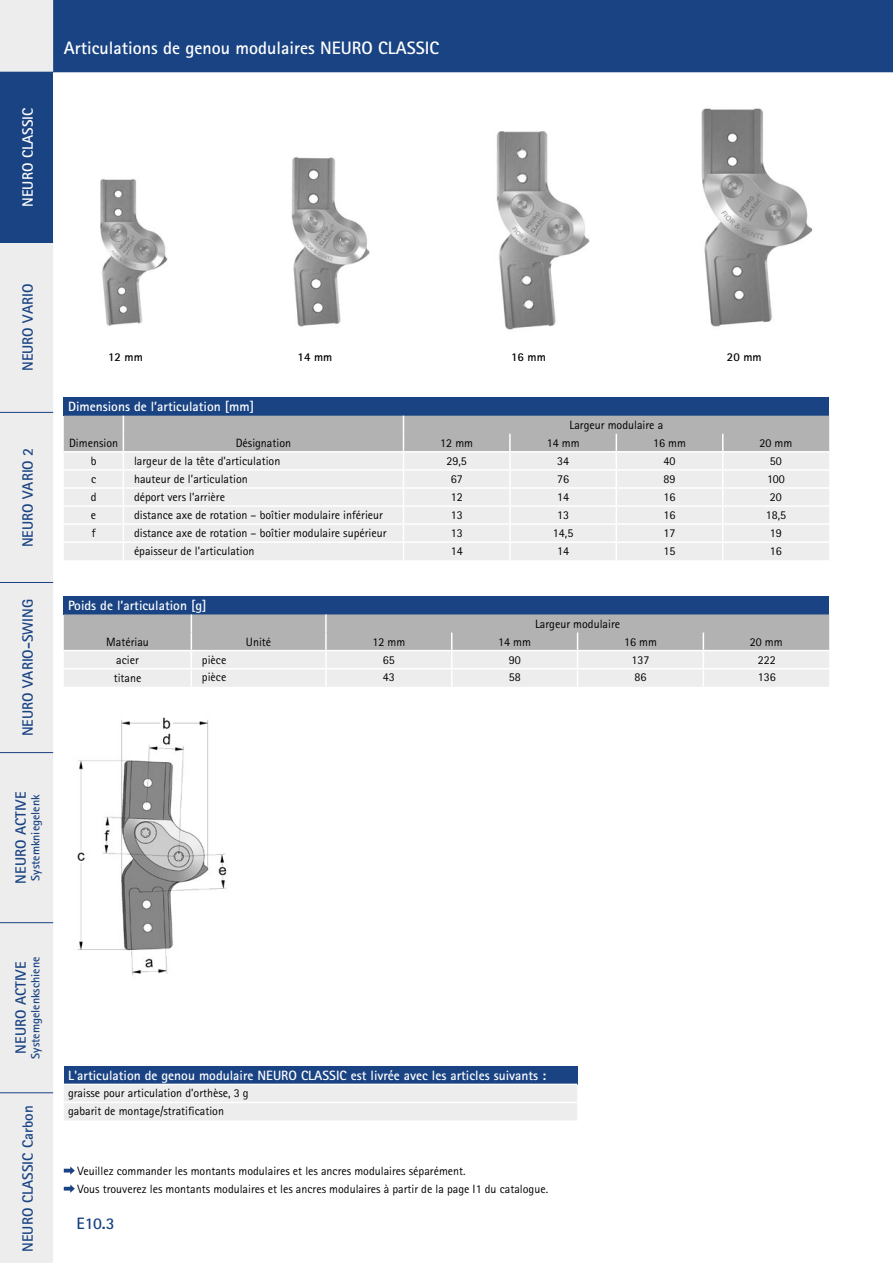
<style>
.page{position:relative;width:893px;height:1263px;background:#fff}
.page>*{position:absolute;margin:0;border:0;box-sizing:border-box;transform-origin:0 0}
.t1{font:700 18px "Rotis Sans Serif Pro";color:#fff}
.t2{font:700 16.5px "Rotis Sans Serif Pro";color:#194383}
.t3{font:700 15px "Rotis Sans Serif Pro";color:#194383}
.t4{font:700 15px "Rotis Sans Serif Pro";color:#fff}
.t5{font:700 13.5px "Rotis Sans Serif Pro";color:#fff}
.t6{font:12px/18px "Rotis Sans Serif Pro";color:#000}
.t7{font:700 12px "Rotis Sans Serif Pro";color:#194383}
.t8{font:700 12px "Rotis Sans Serif Pro";color:#000}
</style>
<div class="page">
<img style="left:101px;top:179px;width:67px;height:147px">
<img style="left:291px;top:157px;width:79px;height:170px">
<img style="left:496px;top:131px;width:94px;height:199px">
<img style="left:702px;top:108px;width:111px;height:219px">
<img style="left:77px;top:717px;width:150px;height:259px">
<div style="left:53px;top:0;width:840px;height:72px;background:#194383"></div>
<div style="left:0;top:1093px;width:53px;height:170px;background:#ededed"></div>
<div style="left:0;top:0;width:53px;height:1092px;background:#ededed"></div>
<div style="left:0;top:72px;width:53px;height:170px;background:#194383"></div>
<hr style="left:0;top:1092px;width:53px;height:1px;background:#194383">
<hr style="left:0;top:922px;width:53px;height:1px;background:#194383">
<hr style="left:0;top:752px;width:53px;height:1px;background:#194383">
<hr style="left:0;top:582px;width:53px;height:1px;background:#194383">
<hr style="left:0;top:412px;width:53px;height:1px;background:#194383">
<hr style="left:0;top:242px;width:53px;height:1px;background:#194383">
<div style="left:64px;top:398px;width:765px;height:18px;background:#194383"></div>
<svg style="left:64px;top:416px;width:765px;height:144px;background:#dfdfdf"></svg>
<div style="left:64px;top:596px;width:765px;height:18px;background:#194383"></div>
<svg style="left:64px;top:614px;width:765px;height:73px;background:#d0d0d0"></svg>
<svg style="left:64px;top:1166px;width:11px;height:9px"></svg>
<svg style="left:64px;top:1184px;width:11px;height:9px"></svg>
<div style="left:64px;top:1066px;width:513px;height:18px;background:#194383"></div>
<div style="left:64px;top:1085px;width:513px;height:35px;background:#ededed"></div>
<hr style="left:64px;top:1102px;width:513px;height:1px;background:#fff">
<p class="t4" style="left:18px;top:207px;width:101px;rotate:-90deg">NEURO CLASSIC</p>
<h1 class="t1" style="left:64px;top:37px;width:377px">Articulations de genou modulaires NEURO CLASSIC</h1>
<p class="t3" style="left:18px;top:371px;width:89px;rotate:-90deg">NEURO VARIO</p>
<p class="t3" style="left:18px;top:547px;width:101px;rotate:-90deg">NEURO VARIO 2</p>
<p class="t3" style="left:18px;top:736px;width:139px;rotate:-90deg">NEURO VARIO-SWING</p>
<p class="t3" style="left:11px;top:883px;width:93px;rotate:-90deg">NEURO ACTIVE</p>
<p class="t7" style="left:28px;top:881px;width:88px;rotate:-90deg">Systemkniegelenk</p>
<p class="t8" style="left:108px;top:350px;width:36px">12 mm</p>
<p class="t8" style="left:298px;top:350px;width:36px">14 mm</p>
<p class="t8" style="left:511px;top:350px;width:36px">16 mm</p>
<p class="t8" style="left:727px;top:350px;width:36px">20 mm</p>
<p class="t5" style="left:68px;top:398px;width:188px">Dimensions de l’articulation [mm]</p>
<p class="t6" style="left:569px;top:416px;width:95px">Largeur modulaire a</p>
<p class="t6" style="left:69px;top:434px;width:51px">Dimension</p>
<p class="t6" style="left:236px;top:434px;width:57px">Désignation</p>
<p class="t6" style="left:440px;top:434px;width:34px">12 mm</p>
<p class="t6" style="left:547px;top:434px;width:34px">14 mm</p>
<p class="t6" style="left:653px;top:434px;width:34px">16 mm</p>
<p class="t6" style="left:759px;top:434px;width:34px">20 mm</p>
<p class="t6" style="left:91px;top:452px;width:7px">b</p>
<p class="t6" style="left:134px;top:452px;width:148px">largeur de la tête d’articulation</p>
<p class="t6" style="left:446px;top:452px;width:22px">29,5</p>
<p class="t6" style="left:557px;top:452px;width:13px">34</p>
<p class="t6" style="left:664px;top:452px;width:13px">40</p>
<p class="t6" style="left:770px;top:452px;width:13px">50</p>
<p class="t6" style="left:91px;top:470px;width:7px">c</p>
<p class="t6" style="left:134px;top:470px;width:115px">hauteur de l’articulation</p>
<p class="t6" style="left:451px;top:470px;width:13px">67</p>
<p class="t6" style="left:557px;top:470px;width:13px">76</p>
<p class="t6" style="left:664px;top:470px;width:13px">89</p>
<p class="t6" style="left:767px;top:470px;width:19px">100</p>
<p class="t6" style="left:91px;top:488px;width:7px">d</p>
<p class="t6" style="left:134px;top:488px;width:93px">déport vers l’arrière</p>
<p class="t6" style="left:451px;top:488px;width:13px">12</p>
<p class="t6" style="left:557px;top:488px;width:13px">14</p>
<p class="t6" style="left:664px;top:488px;width:13px">16</p>
<p class="t6" style="left:770px;top:488px;width:13px">20</p>
<p class="t6" style="left:91px;top:506px;width:7px">e</p>
<p class="t6" style="left:134px;top:506px;width:251px">distance axe de rotation – boîtier modulaire inférieur</p>
<p class="t6" style="left:451px;top:506px;width:13px">13</p>
<p class="t6" style="left:557px;top:506px;width:13px">13</p>
<p class="t6" style="left:664px;top:506px;width:13px">16</p>
<p class="t6" style="left:766px;top:506px;width:22px">18,5</p>
<p class="t6" style="left:92px;top:524px;width:5px">f</p>
<p class="t6" style="left:134px;top:524px;width:254px">distance axe de rotation – boîtier modulaire supérieur</p>
<p class="t6" style="left:451px;top:524px;width:13px">13</p>
<p class="t6" style="left:553px;top:524px;width:22px">14,5</p>
<p class="t6" style="left:663px;top:524px;width:13px">17</p>
<p class="t6" style="left:770px;top:524px;width:13px">19</p>
<p class="t6" style="left:134px;top:542px;width:122px">épaisseur de l’articulation</p>
<p class="t6" style="left:451px;top:542px;width:13px">14</p>
<p class="t6" style="left:557px;top:542px;width:13px">14</p>
<p class="t6" style="left:663px;top:542px;width:13px">15</p>
<p class="t6" style="left:770px;top:542px;width:13px">16</p>
<p class="t5" style="left:68px;top:597px;width:140px">Poids de l’articulation [g]</p>
<p class="t6" style="left:535px;top:615px;width:87px">Largeur modulaire</p>
<p class="t6" style="left:106px;top:633px;width:44px">Matériau</p>
<p class="t6" style="left:246px;top:633px;width:27px">Unité</p>
<p class="t6" style="left:372px;top:633px;width:34px">12 mm</p>
<p class="t6" style="left:498px;top:633px;width:34px">14 mm</p>
<p class="t6" style="left:624px;top:633px;width:34px">16 mm</p>
<p class="t6" style="left:750px;top:633px;width:34px">20 mm</p>
<p class="t6" style="left:116px;top:651px;width:24px">acier</p>
<p class="t6" style="left:202px;top:651px;width:26px">pièce</p>
<p class="t6" style="left:383px;top:651px;width:13px">65</p>
<p class="t6" style="left:509px;top:651px;width:13px">90</p>
<p class="t6" style="left:631px;top:651px;width:19px">137</p>
<p class="t6" style="left:758px;top:651px;width:19px">222</p>
<p class="t6" style="left:114px;top:669px;width:29px">titane</p>
<p class="t6" style="left:202px;top:668px;width:26px">pièce</p>
<p class="t6" style="left:383px;top:668px;width:13px">43</p>
<p class="t6" style="left:509px;top:668px;width:13px">58</p>
<p class="t6" style="left:634px;top:668px;width:13px">86</p>
<p class="t6" style="left:758px;top:668px;width:19px">136</p>
<p class="t3" style="left:11px;top:1054px;width:93px;rotate:-90deg">NEURO ACTIVE</p>
<p class="t7" style="left:28px;top:1058px;width:103px;rotate:-90deg">Systemgelenkschiene</p>
<p class="t3" style="left:18px;top:1252px;width:148px;rotate:-90deg">NEURO CLASSIC Carbon</p>
<p class="t5" style="left:68px;top:1067px;width:480px">L'articulation de genou modulaire NEURO CLASSIC est livrée avec les articles suivants :</p>
<p class="t6" style="left:68px;top:1084px;width:182px">graisse pour articulation d’orthèse, 3 g gabarit de montage/stratification</p>
<p class="t6" style="left:78px;top:1162px;width:472px">Veuillez commander les montants modulaires et les ancres modulaires séparément.<br>Vous trouverez les montants modulaires et les ancres modulaires à partir de la page I1 du catalogue.</p>
<h2 class="t2" style="left:77px;top:1213px;width:40px">E10.3</h2>
</div>
